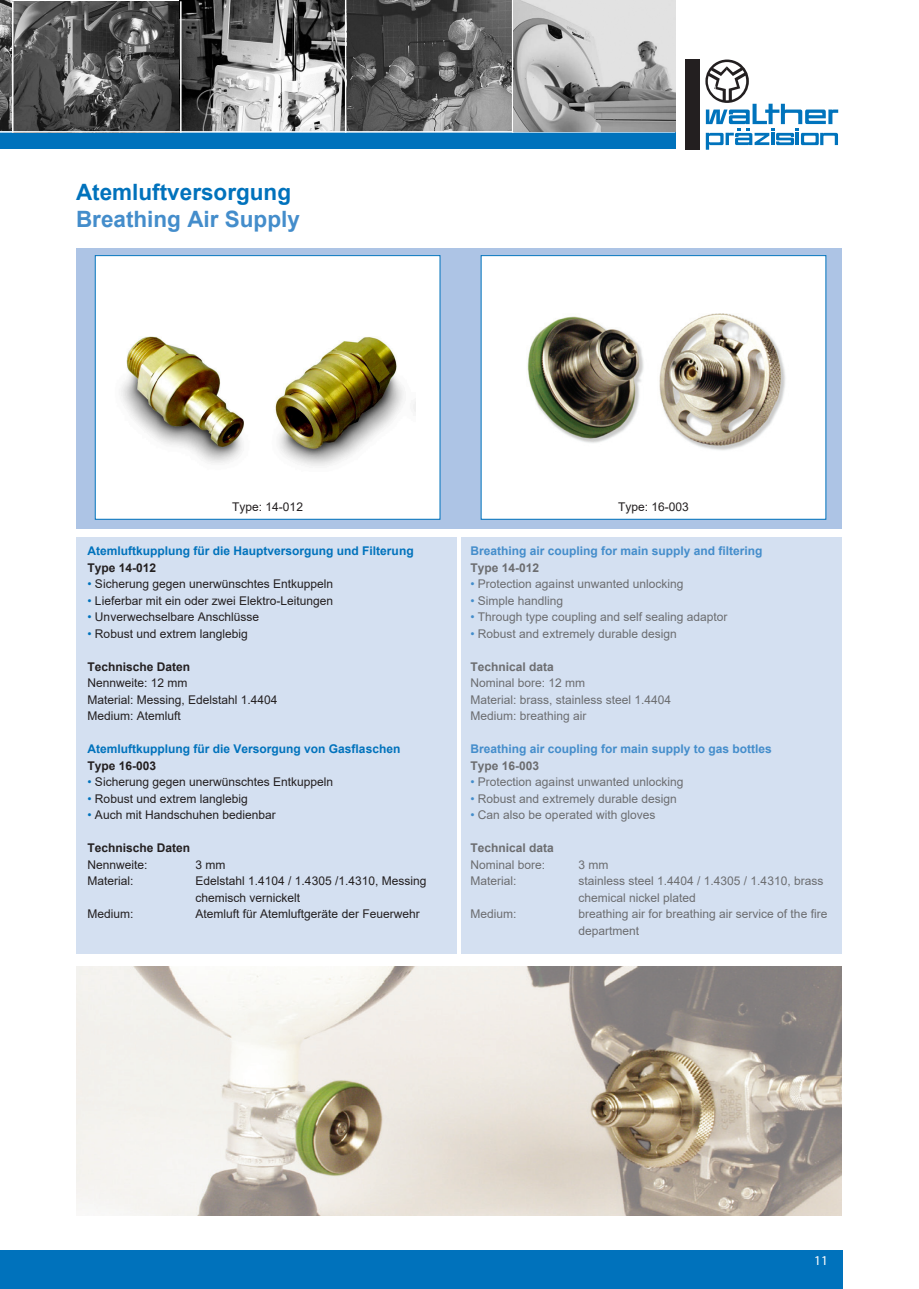
<style>
.page{position:relative;width:919px;height:1289px;background:#fff}
.page>*{position:absolute;margin:0;border:0;box-sizing:border-box;transform-origin:0 0}
.t1{font:700 22.5px "Arial";color:#0072bc}
.t2{font:700 22.5px "Arial";color:#448dcb}
.t3{font:13.5px "Myriad Pro";color:#fff}
.t4{font:12px/16.5px "Arial";color:#6c6d70}
.t5{font:12px/16.5px "Arial";color:#231f20}
.t6{font:700 12px "Arial";color:#0072bc}
.t7{font:700 12px "Arial";color:#448dcb}
.t8{font:700 12px "Arial";color:#231f20}
.t9{font:700 12px "Arial";color:#6c6d70}
.s1{color:#0072bc}
.s2{color:#448dcb}
</style>
<div class="page">
<img style="left:0;top:0;width:13px;height:131px">
<div style="left:0;top:1250px;width:13px;height:38px;background:#0072bc"></div>
<div style="left:13px;top:1250px;width:829px;height:38px;background:#0072bc"></div>
<div style="left:0;top:132px;width:675px;height:17px;background:#0072bc"></div>
<div style="left:685px;top:60px;width:14px;height:90px;background:#231f20"></div>
<svg style="left:705px;top:60px;width:133px;height:90px"></svg>
<img style="left:14px;top:0;width:661px;height:131px">
<hr style="left:12px;top:1px;width:2px;height:132px;background:#fff">
<hr style="left:180px;top:1px;width:1px;height:132px;background:#fff">
<hr style="left:345px;top:0;width:1px;height:133px;background:#fff">
<hr style="left:512px;top:0;width:1px;height:133px;background:#fff">
<hr style="left:0;top:131px;width:675px;height:2px;background:#fff">
<div style="left:76px;top:537px;width:381px;height:417px;background:#d4e0f1"></div>
<div style="left:461px;top:537px;width:380px;height:417px;background:#d4e0f1"></div>
<div style="left:76px;top:248px;width:765px;height:280px;background:#adc4e5"></div>
<div style="left:95px;top:255px;width:345px;height:264px;background:#fff"></div>
<img style="left:121px;top:336px;width:295px;height:130px">
<div style="left:95px;top:255px;width:345px;height:264px;border:1px solid #0072bc"></div>
<div style="left:481px;top:255px;width:344px;height:264px;background:#fff"></div>
<img style="left:527px;top:313px;width:259px;height:137px">
<img style="left:76px;top:966px;width:765px;height:249px">
<h1 class="t1" style="left:76px;top:177px;width:217px">Atemluftversorgung</h1>
<h1 class="t2" style="left:76px;top:204px;width:225px">Breathing Air Supply</h1>
<p class="t5" style="left:232px;top:499px;width:72px">Type: 14-012</p>
<p class="t5" style="left:618px;top:499px;width:72px">Type: 16-003</p>
<p class="t6" style="left:87px;top:542px;width:328px">Atemluftkupplung für die Hauptversorgung und Filterung</p>
<p class="t8" style="left:87px;top:559px;width:70px">Type 14-012</p>
<p class="t5" style="left:87px;top:575px;width:247px"><span class="s1">•</span> Sicherung gegen unerwünschtes Entkuppeln</p>
<p class="t5" style="left:87px;top:592px;width:247px"><span class="s1">•</span> Lieferbar mit ein oder zwei Elektro-Leitungen</p>
<p class="t5" style="left:87px;top:608px;width:173px"><span class="s1">•</span> Unverwechselbare Anschlüsse</p>
<p class="t5" style="left:87px;top:625px;width:162px"><span class="s1">•</span> Robust und extrem langlebig</p>
<p class="t8" style="left:87px;top:658px;width:104px">Technische Daten</p>
<p class="t5" style="left:87px;top:674px;width:192px">Nennweite: 12 mm<br>Material: Messing, Edelstahl 1.4404<br>Medium: Atemluft</p>
<p class="t6" style="left:87px;top:740px;width:314px">Atemluftkupplung für die Versorgung von Gasflaschen</p>
<p class="t8" style="left:87px;top:757px;width:70px">Type 16-003</p>
<p class="t5" style="left:87px;top:773px;width:247px"><span class="s1">•</span> Sicherung gegen unerwünschtes Entkuppeln</p>
<p class="t5" style="left:87px;top:790px;width:162px"><span class="s1">•</span> Robust und extrem langlebig</p>
<p class="t5" style="left:87px;top:806px;width:190px"><span class="s1">•</span> Auch mit Handschuhen bedienbar</p>
<p class="t8" style="left:87px;top:839px;width:104px">Technische Daten</p>
<p class="t5" style="left:87px;top:856px;width:62px">Nennweite:</p>
<p class="t5" style="left:195px;top:856px;width:31px">3 mm</p>
<p class="t5" style="left:87px;top:872px;width:48px">Material:</p>
<p class="t5" style="left:195px;top:872px;width:232px">Edelstahl 1.4104 / 1.4305 /1.4310, Messing chemisch vernickelt</p>
<p class="t5" style="left:87px;top:905px;width:48px">Medium:</p>
<p class="t5" style="left:195px;top:905px;width:226px">Atemluft für Atemluftgeräte der Feuerwehr</p>
<p class="t7" style="left:470px;top:542px;width:294px">Breathing air coupling for main supply and filtering</p>
<p class="t9" style="left:470px;top:559px;width:70px">Type 14-012</p>
<p class="t4" style="left:470px;top:575px;width:214px"><span class="s2">•</span> Protection against unwanted unlocking</p>
<p class="t4" style="left:470px;top:592px;width:94px"><span class="s2">•</span> Simple handling</p>
<p class="t4" style="left:470px;top:608px;width:259px"><span class="s2">•</span> Through type coupling and self sealing adaptor</p>
<p class="t4" style="left:470px;top:625px;width:208px"><span class="s2">•</span> Robust and extremely durable design</p>
<p class="t9" style="left:470px;top:658px;width:85px">Technical data</p>
<p class="t4" style="left:470px;top:674px;width:202px">Nominal bore: 12 mm<br>Material: brass, stainless steel 1.4404<br>Medium: breathing air</p>
<p class="t7" style="left:470px;top:740px;width:303px">Breathing air coupling for main supply to gas bottles</p>
<p class="t9" style="left:470px;top:757px;width:70px">Type 16-003</p>
<p class="t4" style="left:470px;top:773px;width:214px"><span class="s2">•</span> Protection against unwanted unlocking</p>
<p class="t4" style="left:470px;top:790px;width:208px"><span class="s2">•</span> Robust and extremely durable design</p>
<p class="t4" style="left:470px;top:806px;width:186px"><span class="s2">•</span> Can also be operated with gloves</p>
<p class="t9" style="left:470px;top:839px;width:85px">Technical data</p>
<p class="t4" style="left:470px;top:856px;width:76px">Nominal bore:</p>
<p class="t4" style="left:578px;top:856px;width:31px">3 mm</p>
<p class="t4" style="left:470px;top:872px;width:48px">Material:</p>
<p class="t4" style="left:578px;top:872px;width:246px">stainless steel 1.4404 / 1.4305 / 1.4310, brass chemical nickel plated</p>
<p class="t4" style="left:470px;top:905px;width:48px">Medium:</p>
<p class="t4" style="left:578px;top:905px;width:250px">breathing air for breathing air service of the fire department</p>
<p class="t3" style="left:814px;top:1252px;width:15px">11</p>
</div>
